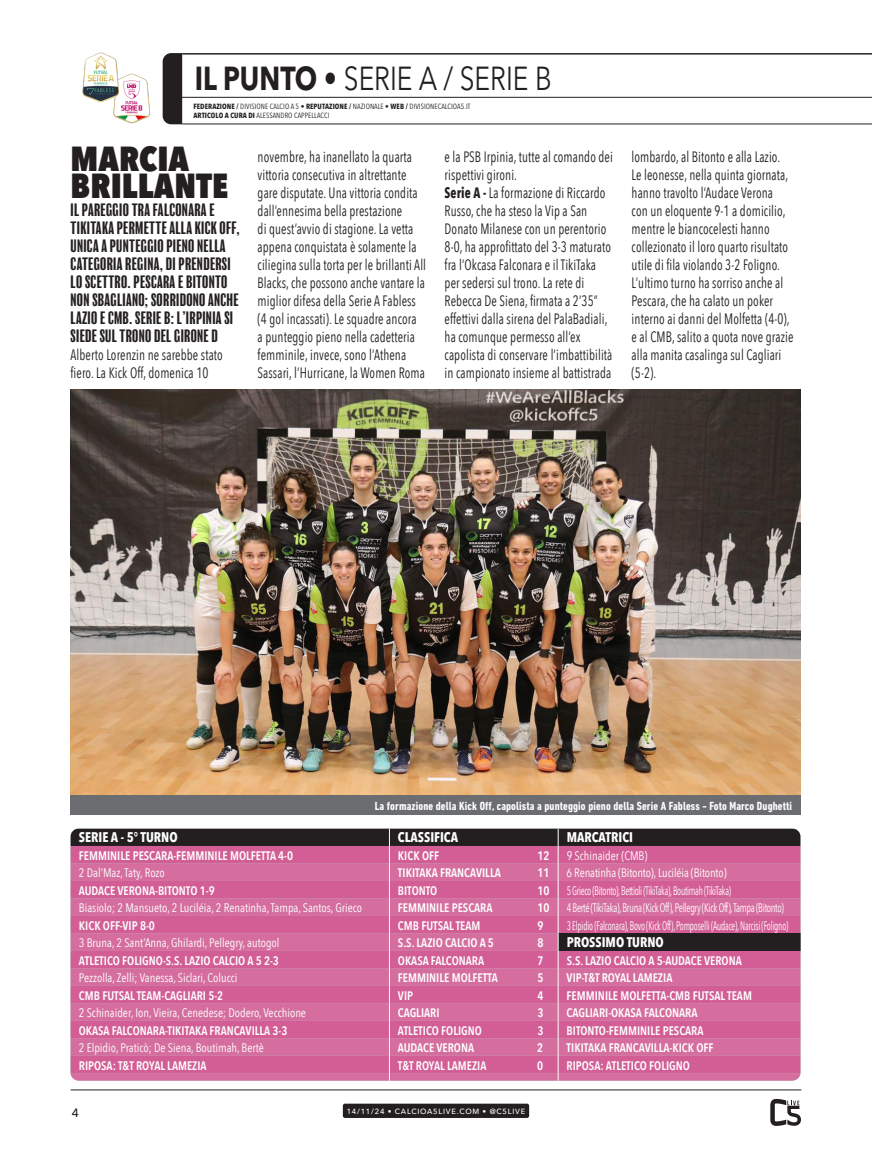
<style>
.page{position:relative;width:872px;height:1170px;background:#fff}
.page>*{position:absolute;margin:0;border:0;box-sizing:border-box;transform-origin:0 0}
.titolo_punto_2025{font:800 condensed 34.5px/27px "Avenir Next LT Pro";color:#231f20}
.t1{font:33px "Avenir Next LT Pro";color:#231f20;scale:.8 1}
.Sotto_punto_2025{font:condensed 16.5px/18px "Balboa";letter-spacing:.02em;color:#231f20}
.corpo_punto_2025{font:15px/18px "Avenir Next Condensed";letter-spacing:.01em;color:#231f20;scale:.85 1}
.t2{font:700 condensed 13.8px "Avenir Next LT Pro";color:#fff}
.t3{font:600 12.3px "Avenir Next Condensed";color:#fff}
.t4{font:12.3px "Avenir Next Condensed";letter-spacing:-.005em;color:#fff}
.t5{font:12.3px "Avenir Next Condensed";letter-spacing:-.005em;color:#fff;scale:.73 1}
.t6{font:12.3px "Avenir Next Condensed";letter-spacing:-.03em;color:#fff;scale:.8 1}
.t7{font:12.3px "Avenir Next Condensed";letter-spacing:-.03em;color:#fff;scale:.75 1}
.SQUADRE_Dida_25{font:700 condensed 12px "DIN Next LT Pro";letter-spacing:.01em;color:#fff}
.t8{font:500 12px "Avenir Next LT Pro";color:#231f20}
.t9{font:condensed 7.5px/9px "Avenir Next LT Pro";letter-spacing:.01em;color:#231f20}
.t10{font:500 7.5px "Avenir Next LT Pro";letter-spacing:.1em;color:#fff}
.s1{font-weight:700}
</style>
<div class="page">
<hr style="left:182px;top:53px;width:690px;height:2px;background:#231f20">
<hr style="left:165px;top:97px;width:707px;height:1px;background:#231f20">
<hr style="left:182px;top:124px;width:690px;height:1px;background:#231f20">
<img style="left:82px;top:52px;width:69px;height:72px">
<svg style="left:163px;top:53px;width:19px;height:71px"></svg>
<svg style="left:70px;top:828px;width:730px;height:252px;background:#c3608e"></svg>
<img style="left:70px;top:389px;width:730px;height:406px">
<div style="left:70px;top:795px;width:730px;height:19px;background:#6c6d70"></div>
<hr style="left:71px;top:1089px;width:730px;height:1px;background:#231f20">
<div style="left:343px;top:1103px;width:186px;height:14px;background:#231f20;border-radius:2px"></div>
<svg style="left:770px;top:1098px;width:31px;height:27px"></svg>
<h2 class="t1" style="left:195px;top:59px;width:448px"><span class="s1">IL PUNTO •</span> SERIE A / SERIE B</h2>
<p class="t9" style="left:193px;top:101px;width:278px"><span class="s1">FEDERAZIONE /</span> DIVISIONE CALCIO A 5 • <span class="s1">REPUTAZIONE /</span> NAZIONALE • <span class="s1">WEB /</span> DIVISIONECALCIOA5.IT<br><span class="s1">ARTICOLO A CURA DI</span> ALESSANDRO CAPPELLACCI</p>
<p class="titolo_punto_2025" style="left:71px;top:145px;width:159px">MARCIA<br>BRILLANTE</p>
<p class="Sotto_punto_2025" style="left:71px;top:201px;width:170px">IL PAREGGIO TRA FALCONARA E<br>TIKITAKA PERMETTE ALLA KICK OFF,<br>UNICA A PUNTEGGIO PIENO NELLA<br>CATEGORIA REGINA, DI PRENDERSI<br>LO SCETTRO. PESCARA E BITONTO<br>NON SBAGLIANO; SORRIDONO ANCHE<br>LAZIO E CMB. SERIE B: L’IRPINIA SI<br>SIEDE SUL TRONO DEL GIRONE D</p>
<p class="corpo_punto_2025" style="left:71px;top:345px;width:181px">Alberto Lorenzin ne sarebbe stato fiero. La Kick Off, domenica 10</p>
<p class="corpo_punto_2025" style="left:258px;top:147px;width:200px">novembre, ha inanellato la quarta vittoria consecutiva in altrettante gare disputate. Una vittoria condita dall’ennesima bella prestazione<br>di quest’avvio di stagione. La vetta appena conquistata è solamente la ciliegina sulla torta per le brillanti All Blacks, che possono anche vantare la miglior difesa della Serie A Fabless (4 gol incassati). Le squadre ancora<br>a punteggio pieno nella cadetteria femminile, invece, sono l’Athena Sassari, l’Hurricane, la Women Roma</p>
<p class="corpo_punto_2025" style="left:444px;top:147px;width:199px">e la PSB Irpinia, tutte al comando dei rispettivi gironi.</p>
<p class="corpo_punto_2025" style="left:444px;top:183px;width:199px"><span class="s1">Serie A -</span> La formazione di Riccardo Russo, che ha steso la Vip a San Donato Milanese con un perentorio 8-0, ha approfittato del 3-3 maturato fra l’Okcasa Falconara e il TikiTaka per sedersi sul trono. La rete di Rebecca De Siena, firmata a 2’35” effettivi dalla sirena del PalaBadiali, ha comunque permesso all’ex capolista di conservare l’imbattibilità in campionato insieme al battistrada</p>
<p class="corpo_punto_2025" style="left:631px;top:147px;width:192px">lombardo, al Bitonto e alla Lazio.<br>Le leonesse, nella quinta giornata, hanno travolto l’Audace Verona<br>con un eloquente 9-1 a domicilio, mentre le biancocelesti hanno collezionato il loro quarto risultato utile di fila violando 3-2 Foligno.<br>L’ultimo turno ha sorriso anche al<br>Pescara, che ha calato un poker interno ai danni del Molfetta (4-0), e al CMB, salito a quota nove grazie alla manita casalinga sul Cagliari (5-2).</p>
<p class="SQUADRE_Dida_25" style="left:375px;top:798px;width:419px">La formazione della Kick Off, capolista a punteggio pieno della Serie A Fabless - Foto Marco Dughetti</p>
<p class="t2" style="left:79px;top:829px;width:100px">SERIE A - 5° TURNO</p>
<p class="t2" style="left:398px;top:828px;width:62px">CLASSIFICA</p>
<p class="t2" style="left:566px;top:829px;width:68px">MARCATRICI</p>
<p class="t3" style="left:79px;top:844px;width:216px">FEMMINILE PESCARA-FEMMINILE MOLFETTA 4-0</p>
<p class="t3" style="left:398px;top:845px;width:43px">KICK OFF</p>
<p class="t3" style="left:537px;top:845px;width:13px">12</p>
<p class="t4" style="left:566px;top:844px;width:82px">9 Schinaider (CMB)</p>
<p class="t4" style="left:79px;top:862px;width:87px">2 Dal’Maz, Taty, Rozo</p>
<p class="t3" style="left:398px;top:862px;width:104px">TIKITAKA FRANCAVILLA</p>
<p class="t3" style="left:537px;top:862px;width:13px">11</p>
<p class="t4" style="left:566px;top:862px;width:161px">6 Renatinha (Bitonto), Luciléia (Bitonto)</p>
<p class="t3" style="left:79px;top:879px;width:137px">AUDACE VERONA-BITONTO 1-9</p>
<p class="t3" style="left:398px;top:879px;width:41px">BITONTO</p>
<p class="t3" style="left:537px;top:879px;width:13px">10</p>
<p class="t7" style="left:566px;top:879px;width:221px">5 Grieco (Bitonto), Bettioli (TikiTaka), Boutimah (TikiTaka)</p>
<p class="t4" style="left:79px;top:897px;width:285px">Biasiolo; 2 Mansueto, 2 Luciléia, 2 Renatinha, Tampa, Santos, Grieco</p>
<p class="t3" style="left:398px;top:897px;width:96px">FEMMINILE PESCARA</p>
<p class="t3" style="left:537px;top:897px;width:13px">10</p>
<p class="t6" style="left:566px;top:897px;width:273px">4 Berté (TikiTaka), Bruna (Kick Off), Pellegry (Kick Off), Tampa (Bitonto)</p>
<p class="t3" style="left:79px;top:914px;width:77px">KICK OFF-VIP 8-0</p>
<p class="t3" style="left:398px;top:914px;width:84px">CMB FUTSAL TEAM</p>
<p class="t3" style="left:537px;top:914px;width:7px">9</p>
<p class="t5" style="left:566px;top:914px;width:305px">3 Elpidio (Falconara), Bovo (Kick Off), Pomposelli (Audace), Narcisi (Foligno)</p>
<p class="t4" style="left:79px;top:932px;width:202px">3 Bruna, 2 Sant’Anna, Ghilardi, Pellegry, autogol</p>
<p class="t3" style="left:398px;top:932px;width:97px">S.S. LAZIO CALCIO A 5</p>
<p class="t3" style="left:537px;top:932px;width:7px">8</p>
<p class="t2" style="left:566px;top:933px;width:99px">PROSSIMO TURNO</p>
<p class="t3" style="left:79px;top:949px;width:201px">ATLETICO FOLIGNO-S.S. LAZIO CALCIO A 5 2-3</p>
<p class="t3" style="left:398px;top:949px;width:88px">OKASA FALCONARA</p>
<p class="t3" style="left:537px;top:949px;width:7px">7</p>
<p class="t3" style="left:566px;top:949px;width:177px">S.S. LAZIO CALCIO A 5-AUDACE VERONA</p>
<p class="t4" style="left:79px;top:967px;width:160px">Pezzolla, Zelli; Vanessa, Siclari, Colucci</p>
<p class="t3" style="left:398px;top:967px;width:101px">FEMMINILE MOLFETTA</p>
<p class="t3" style="left:537px;top:967px;width:7px">5</p>
<p class="t3" style="left:566px;top:967px;width:107px">VIP-T&amp;T ROYAL LAMEZIA</p>
<p class="t3" style="left:79px;top:984px;width:146px">CMB FUTSAL TEAM-CAGLIARI 5-2</p>
<p class="t3" style="left:398px;top:984px;width:17px">VIP</p>
<p class="t3" style="left:537px;top:984px;width:7px">4</p>
<p class="t3" style="left:566px;top:984px;width:187px">FEMMINILE MOLFETTA-CMB FUTSAL TEAM</p>
<p class="t4" style="left:79px;top:1002px;width:229px">2 Schinaider, Ion, Vieira, Cenedese; Dodero, Vecchione</p>
<p class="t3" style="left:398px;top:1002px;width:43px">CAGLIARI</p>
<p class="t3" style="left:537px;top:1002px;width:7px">3</p>
<p class="t3" style="left:566px;top:1002px;width:132px">CAGLIARI-OKASA FALCONARA</p>
<p class="t3" style="left:79px;top:1019px;width:210px">OKASA FALCONARA-TIKITAKA FRANCAVILLA 3-3</p>
<p class="t3" style="left:398px;top:1019px;width:86px">ATLETICO FOLIGNO</p>
<p class="t3" style="left:537px;top:1019px;width:7px">3</p>
<p class="t3" style="left:566px;top:1019px;width:138px">BITONTO-FEMMINILE PESCARA</p>
<p class="t4" style="left:79px;top:1037px;width:186px">2 Elpidio, Praticò; De Siena, Boutimah, Bertè</p>
<p class="t3" style="left:398px;top:1036px;width:78px">AUDACE VERONA</p>
<p class="t3" style="left:537px;top:1036px;width:7px">2</p>
<p class="t3" style="left:566px;top:1036px;width:148px">TIKITAKA FRANCAVILLA-KICK OFF</p>
<p class="t3" style="left:79px;top:1054px;width:129px">RIPOSA: T&amp;T ROYAL LAMEZIA</p>
<p class="t3" style="left:398px;top:1054px;width:90px">T&amp;T ROYAL LAMEZIA</p>
<p class="t3" style="left:537px;top:1054px;width:7px">0</p>
<p class="t3" style="left:566px;top:1054px;width:125px">RIPOSA: ATLETICO FOLIGNO</p>
<p class="t8" style="left:72px;top:1105px;width:9px">4</p>
<p class="t10" style="left:347px;top:1106px;width:180px">14/11/24 • CALCIOA5LIVE.COM • @C5LIVE</p>
</div>
